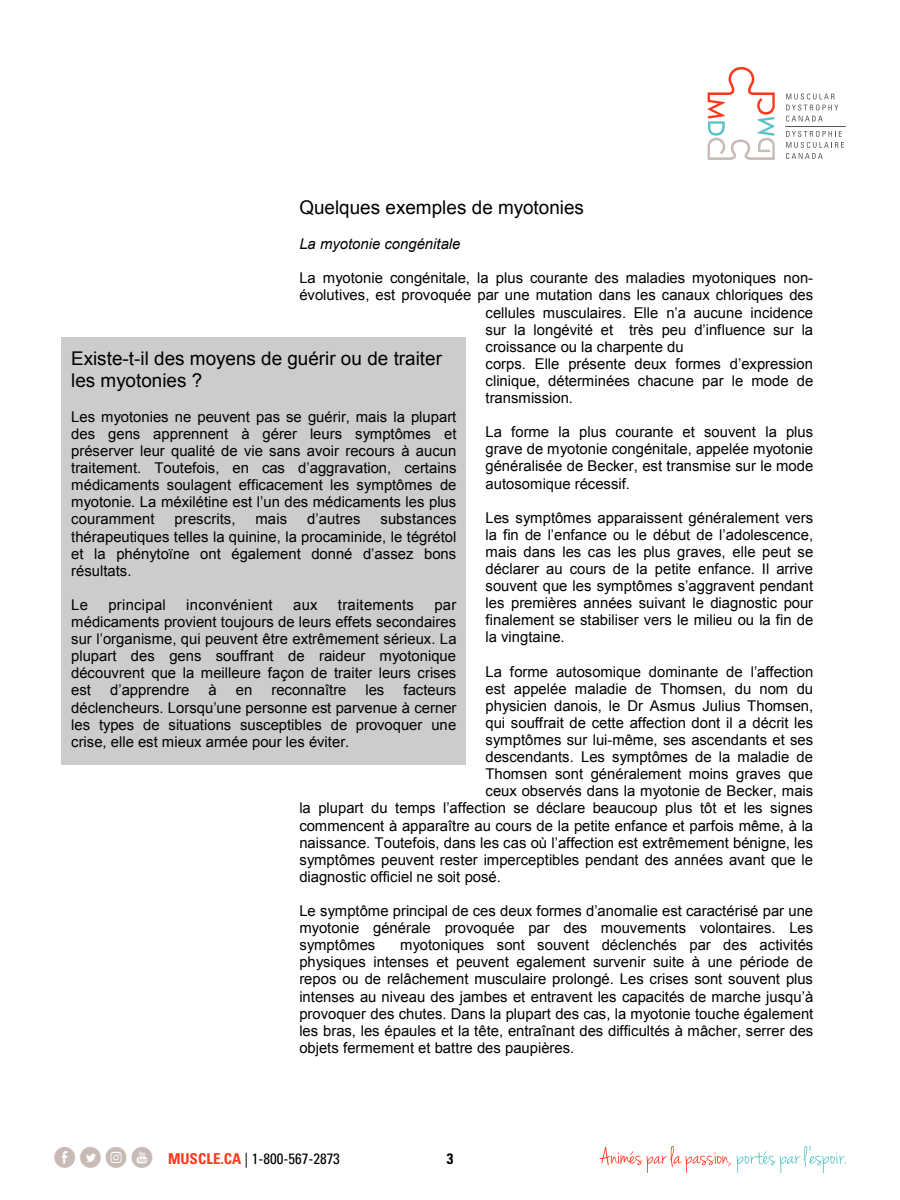
<style>
.page{position:relative;width:900px;height:1200px;background:#fff}
.page>*{position:absolute;margin:0;border:0;box-sizing:border-box;transform-origin:0 0}
.t1{font:20.55px "Social Media Circled";color:#c8bbb6}
.t2{font:18.9px/21.8px "Arial";color:#000}
.t3{font:condensed 15px "Univers";color:#000}
.t4{font:700 condensed 15px "Univers";color:#000}
.t5{font:14.85px/17.1px "Arial";color:#000;text-align:justify}
.t6{font:14.85px "Arial";letter-spacing:.02em;color:#000}
.t7{font:italic 14.85px "Arial";color:#000}
.s1{font-weight:700;color:#ff3a1c}
</style>
<div class="page">
<svg style="left:600px;top:1146px;width:246px;height:27px"></svg>
<svg style="left:708px;top:67px;width:67px;height:93px"></svg>
<svg style="left:785px;top:93px;width:61px;height:66px"></svg>
<div style="left:61px;top:338px;width:405px;height:427px;background:#ccc"></div>
<p class="t2" style="left:299px;top:197px;width:286px">Quelques exemples de myotonies</p>
<p class="t7" style="left:299px;top:234px;width:162px">La myotonie congénitale</p>
<p class="t5" style="left:299px;top:270px;width:515px">La myotonie congénitale, la plus courante des maladies myotoniques non-</p>
<p class="t5" style="left:299px;top:287px;width:515px">évolutives, est provoquée par une mutation dans les canaux chloriques des</p>
<p class="t5" style="left:485px;top:304px;width:329px">cellules musculaires. Elle n’a aucune incidence</p>
<p class="t5" style="left:485px;top:321px;width:329px">sur la longévité et très peu d’influence sur la</p>
<p class="t5" style="left:485px;top:338px;width:200px">croissance ou la charpente du</p>
<p class="t5" style="left:485px;top:355px;width:329px">corps. Elle présente deux formes d’expression</p>
<p class="t5" style="left:485px;top:372px;width:329px">clinique, déterminées chacune par le mode de</p>
<p class="t5" style="left:485px;top:389px;width:89px">transmission.</p>
<p class="t5" style="left:485px;top:424px;width:329px">La forme la plus courante et souvent la plus grave de myotonie congénitale, appelée myotonie généralisée de Becker, est transmise sur le mode autosomique récessif.</p>
<p class="t5" style="left:485px;top:509px;width:329px">Les symptômes apparaissent généralement vers la fin de l’enfance ou le début de l’adolescence, mais dans les cas les plus graves, elle peut se déclarer au cours de la petite enfance. Il arrive souvent que les symptômes s’aggravent pendant les premières années suivant le diagnostic pour finalement se stabiliser vers le milieu ou la fin de la vingtaine.</p>
<p class="t5" style="left:485px;top:663px;width:329px">La forme autosomique dominante de l’affection</p>
<p class="t5" style="left:485px;top:680px;width:329px">est appelée maladie de Thomsen, du nom du</p>
<p class="t5" style="left:485px;top:697px;width:329px">physicien danois, le Dr Asmus Julius Thomsen,</p>
<p class="t5" style="left:485px;top:714px;width:329px">qui souffrait de cette affection dont il a décrit les</p>
<p class="t5" style="left:485px;top:731px;width:329px">symptômes sur lui-même, ses ascendants et ses</p>
<p class="t5" style="left:485px;top:749px;width:329px">descendants. Les symptômes de la maladie de</p>
<p class="t5" style="left:485px;top:766px;width:329px">Thomsen sont généralement moins graves que</p>
<p class="t5" style="left:485px;top:783px;width:329px">ceux observés dans la myotonie de Becker, mais</p>
<p class="t5" style="left:299px;top:800px;width:515px">la plupart du temps l’affection se déclare beaucoup plus tôt et les signes</p>
<p class="t5" style="left:299px;top:817px;width:515px">commencent à apparaître au cours de la petite enfance et parfois même, à la</p>
<p class="t5" style="left:299px;top:834px;width:515px">naissance. Toutefois, dans les cas où l’affection est extrêmement bénigne, les</p>
<p class="t5" style="left:299px;top:851px;width:515px">symptômes peuvent rester imperceptibles pendant des années avant que le</p>
<p class="t5" style="left:299px;top:868px;width:203px">diagnostic officiel ne soit posé.</p>
<p class="t5" style="left:299px;top:902px;width:515px">Le symptôme principal de ces deux formes d’anomalie est caractérisé par une myotonie générale provoquée par des mouvements volontaires. Les symptômes</p>
<p class="t2" style="left:71px;top:348px;width:372px">Existe-t-il des moyens de guérir ou de traiter les myotonies ?</p>
<p class="t5" style="left:71px;top:408px;width:387px">Les myotonies ne peuvent pas se guérir, mais la plupart des gens apprennent à gérer leurs symptômes et préserver leur qualité de vie sans avoir recours à aucun traitement. Toutefois, en cas d’aggravation, certains médicaments soulagent efficacement les symptômes de myotonie. La méxilétine est l’un des médicaments les plus couramment</p>
<p class="t5" style="left:175px;top:511px;width:62px">prescrits,</p>
<p class="t5" style="left:255px;top:511px;width:33px">mais</p>
<p class="t5" style="left:307px;top:511px;width:55px">d’autres</p>
<p class="t5" style="left:71px;top:511px;width:387px;text-indent:309px">substances thérapeutiques telles la quinine, la procaminide, le tégrétol et la phénytoïne ont également donné d’assez bons résultats.</p>
<p class="t5" style="left:71px;top:596px;width:18px">Le</p>
<p class="t6" style="left:108px;top:595px;width:59px">principal</p>
<p class="t6" style="left:186px;top:595px;width:88px">inconvénient</p>
<p class="t5" style="left:293px;top:596px;width:26px">aux</p>
<p class="t6" style="left:338px;top:595px;width:78px">traitements</p>
<p class="t5" style="left:71px;top:596px;width:387px;text-indent:363px">par médicaments provient toujours de leurs effets secondaires sur l’organisme, qui peuvent être extrêmement sérieux. La plupart des gens souffrant de raideur myotonique découvrent que la meilleure façon de traiter leurs crises est</p>
<p class="t5" style="left:71px;top:682px;width:387px;text-indent:332px">facteurs déclencheurs. Lorsqu’une personne est parvenue à cerner les types de situations susceptibles de provoquer une crise, elle est mieux armée pour les éviter.</p>
<p class="t5" style="left:110px;top:682px;width:81px">d’apprendre</p>
<p class="t5" style="left:209px;top:682px;width:10px">à</p>
<p class="t5" style="left:236px;top:682px;width:18px">en</p>
<p class="t5" style="left:271px;top:682px;width:77px">reconnaître</p>
<p class="t5" style="left:366px;top:682px;width:20px">les</p>
<p class="t5" style="left:299px;top:937px;width:515px;text-indent:101px">myotoniques sont souvent déclenchés par des activités physiques intenses et peuvent egalement survenir suite à une période de repos ou de relâchement musculaire prolongé. Les crises sont souvent plus intenses au niveau des jambes et entravent les capacités de marche jusqu’à provoquer des chutes. Dans la plupart des cas, la myotonie touche également les bras, les épaules et la tête, entraînant des difficultés à mâcher, serrer des objets fermement et battre des paupières.</p>
<p class="t1" style="left:54px;top:1147px;width:101px">EDQP</p>
<p class="t3" style="left:168px;top:1149px;width:173px"><span class="s1">MUSCLE.CA</span> | 1-800-567-2873</p>
<p class="t4" style="left:447px;top:1149px;width:8px">3</p>
</div>
